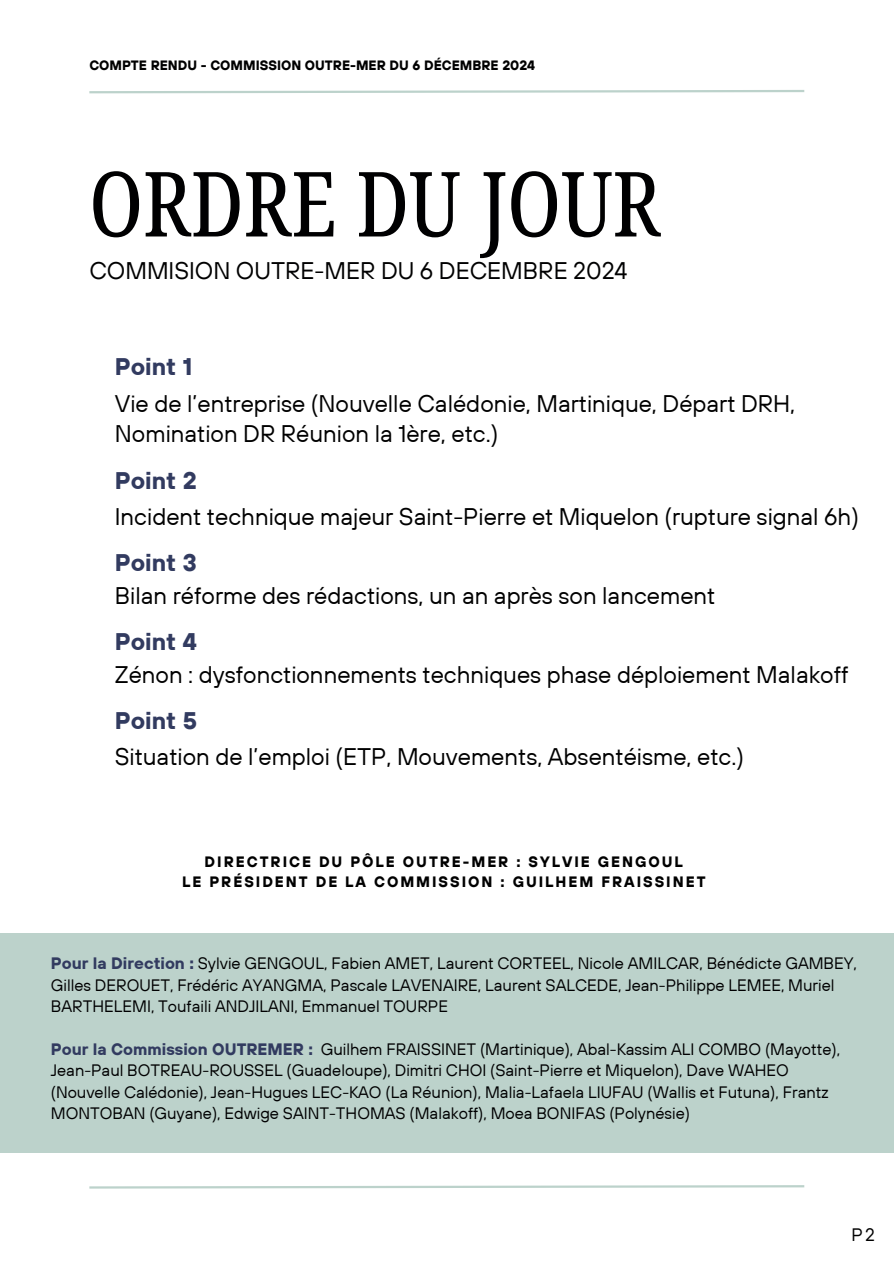
<style>
.page{position:relative;width:894px;height:1264px;background:#fff}
.page>*{position:absolute;margin:0;border:0;box-sizing:border-box;transform-origin:0 0}
.t1{font:extra-condensed 90px "Noto Serif Ethiopic";color:#000001}
.t2{font:24px/30.3px "TT Hoves";color:#000}
.t3{font:24px "TT Hoves";color:#000001}
.t4{font:700 24px "TT Hoves";color:#323b60}
.t5{font:18px "TT Hoves";color:#000}
.t6{font:16.5px/21.3px "TT Hoves";color:#000001}
.t7{font:700 15px "TT Hoves";letter-spacing:.13em;color:#000}
.t8{font:700 13.5px "TT Hoves";color:#000001}
.s1{font-weight:700;color:#323b60}
</style>
<div class="page">
<svg style="left:89px;top:90px;width:716px;height:4px"></svg>
<svg style="left:89px;top:1185px;width:716px;height:4px"></svg>
<div style="left:0;top:932px;width:893px;height:220px;background:#bcd2cb"></div>
<p class="t8" style="left:89px;top:57px;width:447px">COMPTE RENDU - COMMISSION OUTRE-MER DU 6 DÉCEMBRE 2024</p>
<p class="t1" style="left:89px;top:140px;width:572px">ORDRE DU JOUR</p>
<h1 class="t3" style="left:89px;top:255px;width:539px">COMMISION OUTRE-MER DU 6 DECEMBRE 2024</h1>
<h4 class="t4" style="left:115px;top:351px;width:79px">Point 1</h4>
<h3 class="t2" style="left:115px;top:387px;width:681px">Vie de l’entreprise (Nouvelle Calédonie, Martinique, Départ DRH,<br>Nomination DR Réunion la 1ère, etc.)</h3>
<h4 class="t4" style="left:115px;top:464px;width:83px">Point 2</h4>
<h3 class="t2" style="left:115px;top:501px;width:745px">Incident technique majeur Saint-Pierre et Miquelon (rupture signal 6h)</h3>
<h4 class="t4" style="left:115px;top:547px;width:83px">Point 3</h4>
<h3 class="t2" style="left:115px;top:580px;width:602px">Bilan réforme des rédactions, un an après son lancement</h3>
<h4 class="t4" style="left:115px;top:626px;width:83px">Point 4</h4>
<h3 class="t2" style="left:115px;top:659px;width:735px">Zénon : dysfonctionnements techniques phase déploiement Malakoff</h3>
<h4 class="t4" style="left:115px;top:704px;width:84px">Point 5</h4>
<p class="t2" style="left:115px;top:741px;width:630px">Situation de l’emploi (ETP, Mouvements, Absentéisme, etc.)</p>
<p class="t7" style="left:204px;top:852px;width:479px">DIRECTRICE DU PÔLE OUTRE-MER : SYLVIE GENGOUL</p>
<h6 class="t7" style="left:182px;top:872px;width:525px">LE PRÉSIDENT DE LA COMMISSION : GUILHEM FRAISSINET</h6>
<h2 class="t6" style="left:51px;top:952px;width:807px"><span class="s1">Pour la Direction :</span> Sylvie GENGOUL, Fabien AMET, Laurent CORTEEL, Nicole AMILCAR, Bénédicte GAMBEY,<br>Gilles DEROUET, Frédéric AYANGMA, Pascale LAVENAIRE, Laurent SALCEDE, Jean-Philippe LEMEE, Muriel<br>BARTHELEMI, Toufaili ANDJILANI, Emmanuel TOURPE</h2>
<h3 class="t6" style="left:51px;top:1038px;width:790px"><span class="s1">Pour la Commission OUTREMER :</span> Guilhem FRAISSINET (Martinique), Abal-Kassim ALI COMBO (Mayotte), Jean-Paul BOTREAU-ROUSSEL (Guadeloupe), Dimitri CHOI (Saint-Pierre et Miquelon), Dave WAHEO (Nouvelle Calédonie), Jean-Hugues LEC-KAO (La Réunion), Malia-Lafaela LIUFAU (Wallis et Futuna), Frantz MONTOBAN (Guyane), Edwige SAINT-THOMAS (Malakoff), Moea BONIFAS (Polynésie)</h3>
<h6 class="t5" style="left:851px;top:1222px;width:25px">P2</h6>
</div>
